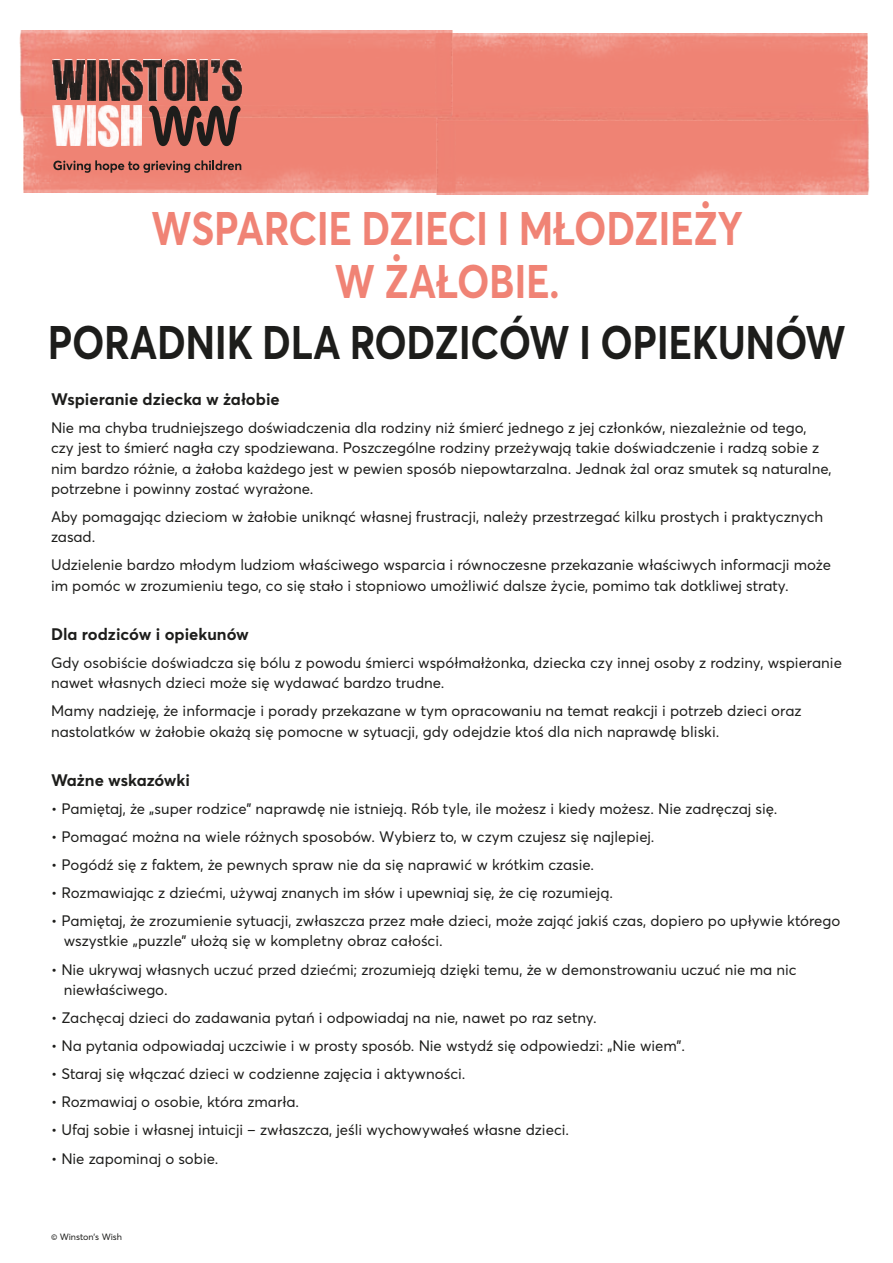
<style>
.page{position:relative;width:893px;height:1263px;background:#fff}
.page>*{position:absolute;margin:0;border:0;box-sizing:border-box;transform-origin:0 0}
.t1{font:700 46.5px/52.5px "Averta Std";letter-spacing:-.01em;color:#f08375;text-align:center;scale:.85 1}
.t2{font:700 46.5px "Averta Std";letter-spacing:-.01em;color:#1d1d1b;scale:.85 1}
.t3{font:700 16.5px "Averta Std";color:#1d1d1b}
.t4{font:15px/20.2px "Averta Std";color:#1d1d1b}
.t5{font:9px "Averta Std";color:#1d1d1b}
</style>
<div class="page">
<img style="left:23px;top:118px;width:413px;height:75px">
<img style="left:436px;top:108px;width:434px;height:86px">
<img style="left:434px;top:34px;width:433px;height:87px">
<img style="left:19px;top:31px;width:433px;height:87px">
<img style="left:53px;top:60px;width:32px;height:40px">
<img style="left:88px;top:60px;width:8px;height:40px">
<img style="left:99px;top:60px;width:20px;height:40px">
<img style="left:188px;top:60px;width:20px;height:40px">
<svg style="left:211px;top:60px;width:9px;height:12px"></svg>
<img style="left:122px;top:60px;width:20px;height:40px">
<img style="left:222px;top:60px;width:20px;height:40px">
<img style="left:144px;top:60px;width:18px;height:40px">
<img style="left:164px;top:60px;width:20px;height:40px">
<img style="left:53px;top:106px;width:32px;height:40px">
<img style="left:88px;top:106px;width:8px;height:40px">
<img style="left:99px;top:105px;width:19px;height:41px">
<img style="left:122px;top:106px;width:20px;height:40px">
<svg style="left:149px;top:106px;width:92px;height:40px;background:#7f4d45"></svg>
<svg style="left:53px;top:160px;width:188px;height:13px;background:#b2655a"></svg>
<h1 class="t1" style="left:151px;top:202px;width:698px">WSPARCIE DZIECI I MŁODZIEŻY<br>W ŻAŁOBIE.</h1>
<h1 class="t2" style="left:48px;top:313px;width:940px">PORADNIK DLA RODZICÓW I OPIEKUNÓW</h1>
<p class="t3" style="left:51px;top:389px;width:230px">Wspieranie dziecka w żałobie</p>
<p class="t4" style="left:51px;top:418px;width:782px">Nie ma chyba trudniejszego doświadczenia dla rodziny niż śmierć jednego z jej członków, niezależnie od tego, czy jest to śmierć nagła czy spodziewana. Poszczególne rodziny przeżywają takie doświadczenie i radzą sobie z nim bardzo różnie, a żałoba każdego jest w pewien sposób niepowtarzalna. Jednak żal oraz smutek są naturalne, potrzebne i powinny zostać wyrażone.</p>
<p class="t4" style="left:51px;top:506px;width:774px">Aby pomagając dzieciom w żałobie uniknąć własnej frustracji, należy przestrzegać kilku prostych i praktycznych zasad.</p>
<p class="t4" style="left:51px;top:555px;width:781px">Udzielenie bardzo młodym ludziom właściwego wsparcia i równoczesne przekazanie właściwych informacji może im pomóc w zrozumieniu tego, co się stało i stopniowo umożliwić dalsze życie, pomimo tak dotkliwej straty.</p>
<p class="t3" style="left:51px;top:623px;width:199px">Dla rodziców i opiekunów</p>
<p class="t4" style="left:51px;top:652px;width:792px">Gdy osobiście doświadcza się bólu z powodu śmierci współmałżonka, dziecka czy innej osoby z rodziny, wspieranie nawet własnych dzieci może się wydawać bardzo trudne.</p>
<p class="t4" style="left:51px;top:701px;width:752px">Mamy nadzieję, że informacje i porady przekazane w tym opracowaniu na temat reakcji i potrzeb dzieci oraz nastolatków w żałobie okażą się pomocne w sytuacji, gdy odejdzie ktoś dla nich naprawdę bliski.</p>
<p class="t3" style="left:51px;top:769px;width:140px">Ważne wskazówki</p>
<p class="t4" style="left:51px;top:798px;width:728px">• Pamiętaj, że „super rodzice” naprawdę nie istnieją. Rób tyle, ile możesz i kiedy możesz. Nie zadręczaj się.</p>
<p class="t4" style="left:51px;top:826px;width:605px">• Pomagać można na wiele różnych sposobów. Wybierz to, w czym czujesz się najlepiej.</p>
<p class="t4" style="left:51px;top:854px;width:545px">• Pogódź się z faktem, że pewnych spraw nie da się naprawić w krótkim czasie.</p>
<p class="t4" style="left:51px;top:882px;width:564px">• Rozmawiając z dziećmi, używaj znanych im słów i upewniaj się, że cię rozumieją.</p>
<p class="t4" style="left:64px;top:911px;width:778px;text-indent:-13px">• Pamiętaj, że zrozumienie sytuacji, zwłaszcza przez małe dzieci, może zająć jakiś czas, dopiero po upływie którego wszystkie „puzzle” ułożą się w kompletny obraz całości.</p>
<p class="t4" style="left:64px;top:959px;width:734px;text-indent:-13px">• Nie ukrywaj własnych uczuć przed dziećmi; zrozumieją dzięki temu, że w demonstrowaniu uczuć nie ma nic niewłaściwego.</p>
<p class="t4" style="left:51px;top:1007px;width:547px">• Zachęcaj dzieci do zadawania pytań i odpowiadaj na nie, nawet po raz setny.</p>
<p class="t4" style="left:51px;top:1035px;width:636px">• Na pytania odpowiadaj uczciwie i w prosty sposób. Nie wstydź się odpowiedzi: „Nie wiem”.</p>
<p class="t4" style="left:51px;top:1064px;width:416px">• Staraj się włączać dzieci w codzienne zajęcia i aktywności.</p>
<p class="t4" style="left:51px;top:1092px;width:250px">• Rozmawiaj o osobie, która zmarła.</p>
<p class="t4" style="left:51px;top:1120px;width:520px">• Ufaj sobie i własnej intuicji – zwłaszcza, jeśli wychowywałeś własne dzieci.</p>
<p class="t4" style="left:51px;top:1148px;width:169px">• Nie zapominaj o sobie.</p>
<p class="t5" style="left:51px;top:1231px;width:73px">© Winston’s Wish</p>
</div>
